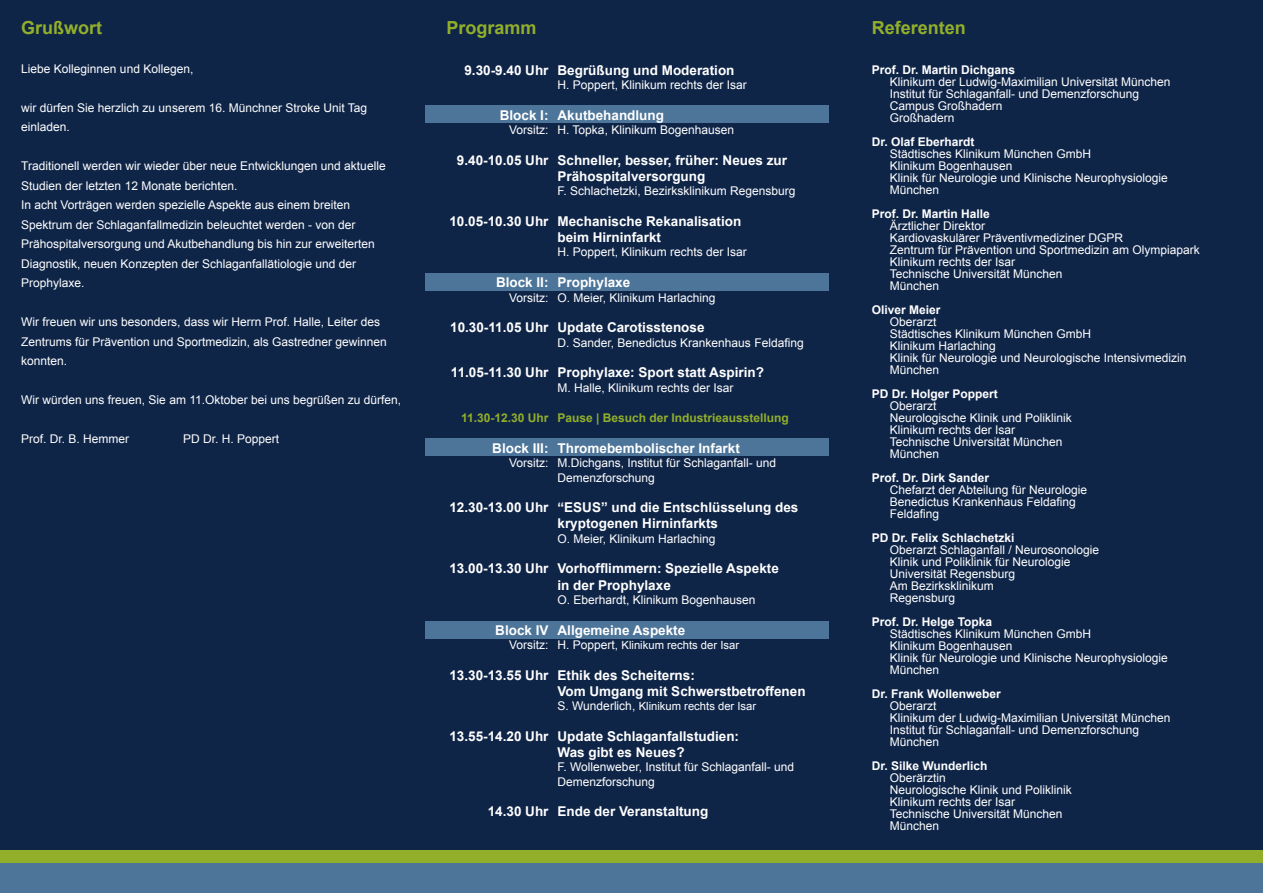
<style>
.page{position:relative;width:1263px;height:893px;background:#0f2548}
.page>*{position:absolute;margin:0;border:0;box-sizing:border-box;transform-origin:0 0}
.t1{font:700 18px "Arial";color:#92af2a}
.t2{font:700 13.5px/16.2px "Arial";color:#fff}
.t3{font:12px/12px "Arial";color:#fff}
.t4{font:700 12px "Arial";color:#fff}
.t5{font:700 12px "Arial";color:#92af2a}
.t6{font:11.25px "Arial";color:#fff}
.s1{font-size:12px}
</style>
<div class="page">
<div style="left:0;top:850px;width:1263px;height:13px;background:#92af2a"></div>
<div style="left:0;top:863px;width:1263px;height:30px;background:#4d7599"></div>
<div style="left:425px;top:274px;width:404px;height:17px;background:#4d7599"></div>
<div style="left:425px;top:622px;width:404px;height:17px;background:#4d7599"></div>
<div style="left:425px;top:438px;width:404px;height:17px;background:#4d7599"></div>
<div style="left:425px;top:105px;width:404px;height:17px;background:#4d7599"></div>
<h1 class="t1" style="left:21px;top:15px;width:83px">Grußwort</h1>
<p class="t3" style="left:21px;top:62px;width:174px">Liebe Kolleginnen und Kollegen,</p>
<p class="t3" style="left:21px;top:97px;width:347px;line-height:19.5px">wir dürfen Sie herzlich zu unserem 16. Münchner Stroke Unit Tag einladen.</p>
<p class="t3" style="left:21px;top:156px;width:366px;line-height:19.5px">Traditionell werden wir wieder über neue Entwicklungen und aktuelle Studien der letzten 12 Monate berichten.<br>In acht Vorträgen werden spezielle Aspekte aus einem breiten Spektrum der Schlaganfallmedizin beleuchtet werden - von der Prähospitalversorgung und Akutbehandlung bis hin zur erweiterten Diagnostik, neuen Konzepten der Schlaganfallätiologie und der Prophylaxe.</p>
<p class="t3" style="left:21px;top:312px;width:367px;line-height:19.5px">Wir freuen wir uns besonders, dass wir Herrn Prof. Halle, Leiter des<br>Zentrums für Prävention und Sportmedizin, als Gastredner gewinnen konnten.</p>
<p class="t3" style="left:21px;top:394px;width:381px">Wir würden uns freuen, Sie am 11.Oktober bei uns begrüßen zu dürfen,</p>
<p class="t3" style="left:21px;top:433px;width:110px">Prof. Dr. B. Hemmer</p>
<p class="t3" style="left:183px;top:433px;width:98px">PD Dr. H. Poppert</p>
<h1 class="t1" style="left:446px;top:15px;width:92px">Programm</h1>
<p class="t2" style="left:464px;top:62px;width:272px">9.30-9.40 Uhr Begrüßung und Moderation</p>
<p class="t3" style="left:557px;top:79px;width:191px">H. Poppert, Klinikum rechts der Isar</p>
<p class="t2" style="left:500px;top:107px;width:166px">Block I: Akutbehandlung</p>
<p class="t3" style="left:509px;top:124px;width:226px">Vorsitz: H. Topka, Klinikum Bogenhausen</p>
<p class="t2" style="left:557px;top:152px;width:231px;text-indent:-101px">9.40-10.05 Uhr Schneller, besser, früher: Neues zur<br>Prähospitalversorgung</p>
<p class="t3" style="left:557px;top:185px;width:240px">F. Schlachetzki, Bezirksklinikum Regensburg</p>
<p class="t2" style="left:557px;top:213px;width:185px;text-indent:-108px">10.05-10.30 Uhr Mechanische Rekanalisation beim Hirninfarkt</p>
<p class="t3" style="left:557px;top:246px;width:191px">H. Poppert, Klinikum rechts der Isar</p>
<p class="t2" style="left:496px;top:274px;width:136px">Block II: Prophylaxe</p>
<p class="t3" style="left:509px;top:291px;width:208px">Vorsitz: O. Meier, Klinikum Harlaching</p>
<p class="t2" style="left:450px;top:319px;width:256px">10.30-11.05 Uhr Update Carotisstenose</p>
<p class="t3" style="left:557px;top:336px;width:248px">D. Sander, Benedictus Krankenhaus Feldafing</p>
<p class="t2" style="left:451px;top:364px;width:315px">11.05-11.30 Uhr Prophylaxe: Sport statt Aspirin?</p>
<p class="t3" style="left:557px;top:381px;width:178px">M. Halle, Klinikum rechts der Isar</p>
<p class="t5" style="left:461px;top:409px;width:329px">11.30-12.30 Uhr Pause | Besuch der Industrieausstellung</p>
<p class="t2" style="left:492px;top:440px;width:249px">Block III: Thromebembolischer Infarkt</p>
<p class="t3" style="left:557px;top:456px;width:220px;line-height:14.4px;text-indent:-48px">Vorsitz: M.Dichgans, Institut für Schlaganfall- und<br>Demenzforschung</p>
<p class="t2" style="left:557px;top:499px;width:242px;text-indent:-108px">12.30-13.00 Uhr “ESUS” und die Entschlüsselung des kryptogenen Hirninfarkts</p>
<p class="t3" style="left:557px;top:532px;width:160px">O. Meier, Klinikum Harlaching</p>
<p class="t2" style="left:449px;top:561px;width:331px;text-align:center">13.00-13.30 Uhr Vorhofflimmern: Spezielle Aspekte in der Prophylaxe</p>
<p class="t3" style="left:557px;top:594px;width:200px">O. Eberhardt, Klinikum Bogenhausen</p>
<p class="t2" style="left:495px;top:622px;width:192px">Block IV Allgemeine Aspekte</p>
<p class="t6" style="left:509px;top:637px;width:231px"><span class="s1">Vorsitz: H. Poppert,</span> Klinikum rechts der Isar</p>
<p class="t2" style="left:557px;top:667px;width:250px;text-indent:-108px">13.30-13.55 Uhr Ethik des Scheiterns:<br>Vom Umgang mit Schwerstbetroffenen</p>
<p class="t6" style="left:557px;top:698px;width:200px"><span class="s1">S. Wunderlich,</span> Klinikum rechts der Isar</p>
<p class="t2" style="left:557px;top:728px;width:183px;text-indent:-108px">13.55-14.20 Uhr Update Schlaganfallstudien:<br>Was gibt es Neues?</p>
<p class="t3" style="left:557px;top:760px;width:238px;line-height:14.4px">F. Wollenweber, Institut für Schlaganfall- und<br>Demenzforschung</p>
<p class="t2" style="left:488px;top:804px;width:222px">14.30 Uhr Ende der Veranstaltung</p>
<h1 class="t1" style="left:872px;top:15px;width:96px">Referenten</h1>
<p class="t4" style="left:872px;top:61px;width:145px">Prof. Dr. Martin Dichgans</p>
<p class="t3" style="left:890px;top:75px;width:282px">Klinikum der Ludwig-Maximilian Universität München Institut für Schlaganfall- und Demenzforschung Campus Großhadern<br>Großhadern</p>
<p class="t4" style="left:872px;top:133px;width:104px">Dr. Olaf Eberhardt</p>
<p class="t3" style="left:890px;top:147px;width:280px">Städtisches Klinikum München GmbH<br>Klinikum Bogenhausen<br>Klinik für Neurologie und Klinische Neurophysiologie<br>München</p>
<p class="t4" style="left:872px;top:205px;width:120px">Prof. Dr. Martin Halle</p>
<p class="t3" style="left:890px;top:219px;width:312px">Ärztlicher Direktor<br>Kardiovaskulärer Präventivmediziner DGPR<br>Zentrum für Prävention und Sportmedizin am Olympiapark<br>Klinikum rechts der Isar<br>Technische Universität München<br>München</p>
<p class="t4" style="left:872px;top:301px;width:70px">Oliver Meier</p>
<p class="t3" style="left:890px;top:315px;width:298px">Oberarzt<br>Städtisches Klinikum München GmbH<br>Klinikum Harlaching<br>Klinik für Neurologie und Neurologische Intensivmedizin<br>München</p>
<p class="t4" style="left:872px;top:385px;width:128px">PD Dr. Holger Poppert</p>
<p class="t3" style="left:890px;top:399px;width:184px">Oberarzt<br>Neurologische Klinik und Poliklinik<br>Klinikum rechts der Isar<br>Technische Universität München<br>München</p>
<p class="t4" style="left:872px;top:469px;width:119px">Prof. Dr. Dirk Sander</p>
<p class="t3" style="left:890px;top:483px;width:199px">Chefarzt der Abteilung für Neurologie<br>Benedictus Krankenhaus Feldafing<br>Feldafing</p>
<p class="t4" style="left:872px;top:529px;width:144px">PD Dr. Felix Schlachetzki</p>
<p class="t3" style="left:890px;top:543px;width:211px">Oberarzt Schlaganfall / Neurosonologie<br>Klinik und Poliklinik für Neurologie<br>Universität Regensburg<br>Am Bezirksklinikum<br>Regensburg</p>
<p class="t4" style="left:872px;top:613px;width:122px">Prof. Dr. Helge Topka</p>
<p class="t3" style="left:890px;top:627px;width:280px">Städtisches Klinikum München GmbH<br>Klinikum Bogenhausen<br>Klinik für Neurologie und Klinische Neurophysiologie<br>München</p>
<p class="t4" style="left:872px;top:685px;width:131px">Dr. Frank Wollenweber</p>
<p class="t3" style="left:890px;top:699px;width:282px">Oberarzt<br>Klinikum der Ludwig-Maximilian Universität München<br>Institut für Schlaganfall- und Demenzforschung<br>München</p>
<p class="t4" style="left:872px;top:757px;width:117px">Dr. Silke Wunderlich</p>
<p class="t3" style="left:890px;top:771px;width:184px">Oberärztin<br>Neurologische Klinik und Poliklinik<br>Klinikum rechts der Isar<br>Technische Universität München<br>München</p>
</div>
